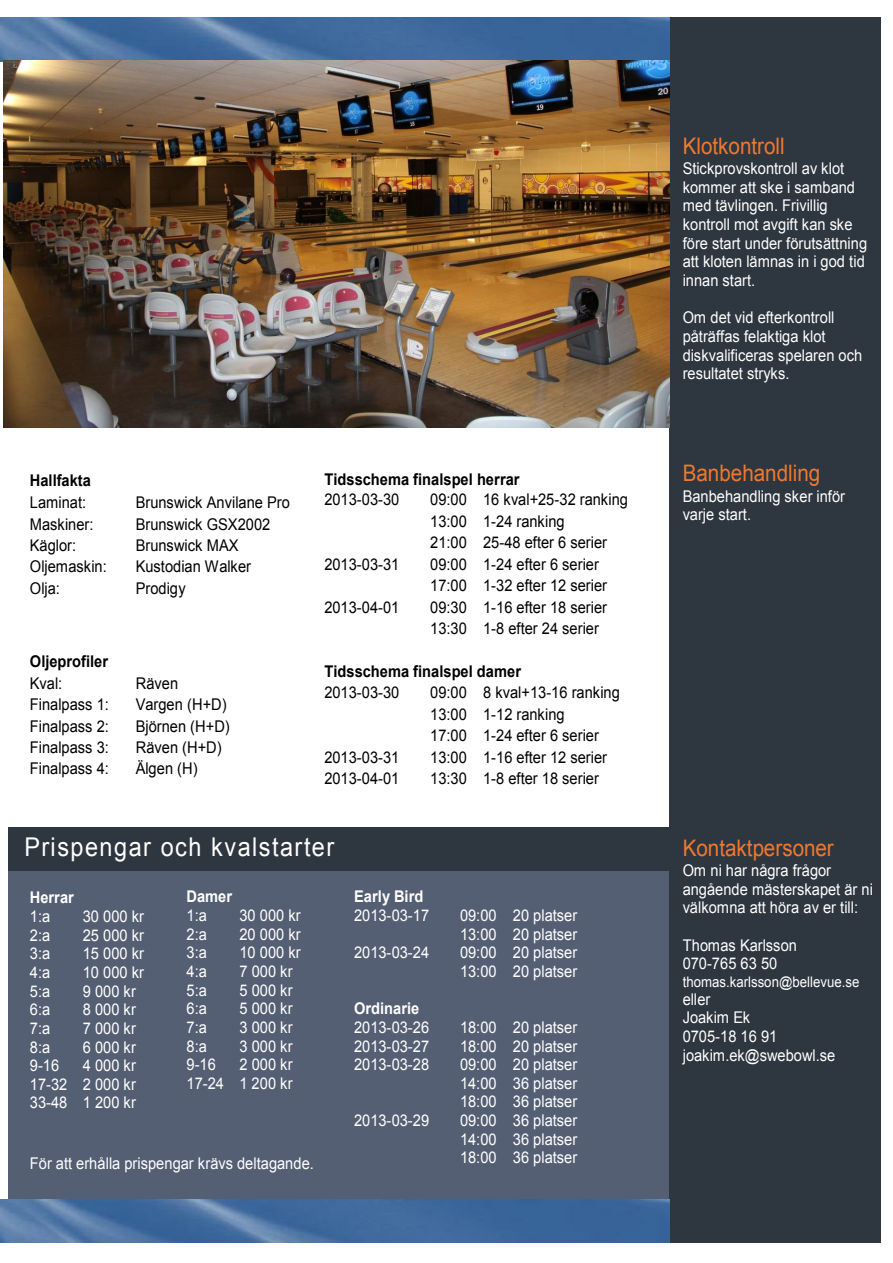
<style>
.page{position:relative;width:893px;height:1263px;background:#fff}
.page>*{position:absolute;margin:0;border:0;box-sizing:border-box;transform-origin:0 0}
.t1{font:25.8px "Arial";letter-spacing:.065em;color:#fffffe;scale:.91 1}
.t2{font:22.8px "Arial";color:#ef792f;scale:.91 1}
.t3{font:16.2px/18.6px "Arial";color:#fffffe;scale:.91 1}
.t4{font:16.2px/21.5px "Arial";color:#000;scale:.91 1}
.t5{font:700 16.2px "Arial";color:#000;scale:.91 1}
.t6{font:16.2px "Arial";color:#fff;scale:.91 1}
.t7{font:700 16.2px "Arial";color:#fffffe;scale:.91 1}
.t8{font:14.55px "Arial";letter-spacing:.005em;color:#fffffe;scale:.91 1}
</style>
<div class="page">
<div style="left:8px;top:870px;width:661px;height:372px;background:#555f74"></div>
<div style="left:669px;top:17px;width:212px;height:1225px;background:#2e3640"></div>
<div style="left:8px;top:827px;width:661px;height:43px;background:#2e3640"></div>
<img style="left:0;top:17px;width:669px;height:44px">
<img style="left:4px;top:61px;width:665px;height:367px">
<img style="left:0;top:1199px;width:669px;height:44px">
<p class="t5" style="left:30px;top:470px;width:69px">Hallfakta</p>
<p class="t4" style="left:30px;top:492px;width:63px">Laminat:</p>
<p class="t4" style="left:136px;top:492px;width:171px">Brunswick Anvilane Pro</p>
<p class="t4" style="left:30px;top:513px;width:71px">Maskiner:</p>
<p class="t4" style="left:136px;top:513px;width:149px">Brunswick GSX2002</p>
<p class="t4" style="left:30px;top:535px;width:52px">Käglor:</p>
<p class="t4" style="left:136px;top:535px;width:114px">Brunswick MAX</p>
<p class="t4" style="left:30px;top:556px;width:86px">Oljemaskin:</p>
<p class="t4" style="left:136px;top:556px;width:128px">Kustodian Walker</p>
<p class="t4" style="left:30px;top:578px;width:35px">Olja:</p>
<p class="t4" style="left:136px;top:578px;width:56px">Prodigy</p>
<p class="t5" style="left:30px;top:650px;width:88px">Oljeprofiler</p>
<p class="t4" style="left:30px;top:672px;width:37px">Kval:</p>
<p class="t4" style="left:136px;top:672px;width:48px">Räven</p>
<p class="t4" style="left:30px;top:694px;width:88px">Finalpass 1:</p>
<p class="t4" style="left:136px;top:694px;width:101px">Vargen (H+D)</p>
<p class="t4" style="left:30px;top:715px;width:88px">Finalpass 2:</p>
<p class="t4" style="left:136px;top:715px;width:105px">Björnen (H+D)</p>
<p class="t4" style="left:30px;top:737px;width:88px">Finalpass 3:</p>
<p class="t4" style="left:136px;top:737px;width:96px">Räven (H+D)</p>
<p class="t4" style="left:30px;top:758px;width:88px">Finalpass 4:</p>
<p class="t4" style="left:136px;top:758px;width:69px">Älgen (H)</p>
<p class="t5" style="left:324px;top:469px;width:216px">Tidsschema finalspel herrar</p>
<p class="t4" style="left:324px;top:489px;width:84px">2013-03-30</p>
<p class="t4" style="left:430px;top:489px;width:219px">09:00 16 kval+25-32 ranking<br>13:00 1-24 ranking<br>21:00 25-48 efter 6 serier</p>
<p class="t4" style="left:324px;top:553px;width:84px">2013-03-31</p>
<p class="t4" style="left:430px;top:553px;width:196px">09:00 1-24 efter 6 serier<br>17:00 1-32 efter 12 serier</p>
<p class="t4" style="left:324px;top:596px;width:84px">2013-04-01</p>
<p class="t4" style="left:430px;top:596px;width:196px">09:30 1-16 efter 18 serier<br>13:30 1-8 efter 24 serier</p>
<p class="t5" style="left:324px;top:660px;width:218px">Tidsschema finalspel damer</p>
<p class="t4" style="left:324px;top:682px;width:84px">2013-03-30</p>
<p class="t4" style="left:430px;top:682px;width:210px">09:00 8 kval+13-16 ranking<br>13:00 1-12 ranking<br>17:00 1-24 efter 6 serier</p>
<p class="t4" style="left:324px;top:746px;width:84px">2013-03-31</p>
<p class="t4" style="left:430px;top:746px;width:196px">13:00 1-16 efter 12 serier</p>
<p class="t4" style="left:324px;top:768px;width:84px">2013-04-01</p>
<p class="t4" style="left:430px;top:768px;width:187px">13:30 1-8 efter 18 serier</p>
<h1 class="t1" style="left:24px;top:830px;width:342px">Prispengar och kvalstarter</h1>
<p class="t7" style="left:30px;top:887px;width:50px">Herrar</p>
<p class="t3" style="left:30px;top:907px;width:24px">1:a</p>
<p class="t3" style="left:83px;top:907px;width:69px">30 000 kr</p>
<p class="t3" style="left:30px;top:926px;width:24px">2:a</p>
<p class="t3" style="left:83px;top:926px;width:69px">25 000 kr</p>
<p class="t3" style="left:30px;top:944px;width:24px">3:a</p>
<p class="t3" style="left:83px;top:944px;width:69px">15 000 kr</p>
<p class="t3" style="left:30px;top:963px;width:24px">4:a</p>
<p class="t3" style="left:83px;top:963px;width:69px">10 000 kr</p>
<p class="t3" style="left:30px;top:982px;width:24px">5:a</p>
<p class="t3" style="left:83px;top:982px;width:60px">9 000 kr</p>
<p class="t3" style="left:30px;top:1000px;width:24px">6:a</p>
<p class="t3" style="left:83px;top:1000px;width:60px">8 000 kr</p>
<p class="t3" style="left:30px;top:1019px;width:24px">7:a</p>
<p class="t3" style="left:83px;top:1019px;width:60px">7 000 kr</p>
<p class="t3" style="left:30px;top:1038px;width:24px">8:a</p>
<p class="t3" style="left:83px;top:1038px;width:60px">6 000 kr</p>
<p class="t3" style="left:30px;top:1056px;width:34px">9-16</p>
<p class="t7" style="left:187px;top:886px;width:52px">Damer</p>
<p class="t3" style="left:187px;top:906px;width:24px">1:a</p>
<p class="t3" style="left:239px;top:906px;width:69px">30 000 kr</p>
<p class="t3" style="left:187px;top:925px;width:24px">2:a</p>
<p class="t3" style="left:239px;top:925px;width:69px">20 000 kr</p>
<p class="t3" style="left:187px;top:943px;width:24px">3:a</p>
<p class="t3" style="left:239px;top:943px;width:69px">10 000 kr</p>
<p class="t3" style="left:187px;top:962px;width:24px">4:a</p>
<p class="t3" style="left:239px;top:962px;width:60px">7 000 kr</p>
<p class="t3" style="left:187px;top:981px;width:24px">5:a</p>
<p class="t3" style="left:239px;top:981px;width:60px">5 000 kr</p>
<p class="t3" style="left:187px;top:999px;width:24px">6:a</p>
<p class="t3" style="left:239px;top:999px;width:60px">5 000 kr</p>
<p class="t3" style="left:187px;top:1018px;width:24px">7:a</p>
<p class="t3" style="left:239px;top:1018px;width:60px">3 000 kr</p>
<p class="t3" style="left:187px;top:1037px;width:24px">8:a</p>
<p class="t3" style="left:239px;top:1037px;width:60px">3 000 kr</p>
<p class="t3" style="left:187px;top:1055px;width:34px">9-16</p>
<p class="t3" style="left:187px;top:1055px;width:118px;text-align:right">2 000 kr<br>17-24 1 200 kr</p>
<p class="t3" style="left:30px;top:1056px;width:118px;text-align:justify;text-indent:53px">4 000 kr 17-32 2 000 kr 33-48 1 200 kr</p>
<p class="t6" style="left:30px;top:1153px;width:314px">För att erhålla prispengar krävs deltagande.</p>
<p class="t7" style="left:354px;top:886px;width:78px">Early Bird</p>
<p class="t3" style="left:354px;top:906px;width:84px">2013-03-17</p>
<p class="t3" style="left:460px;top:906px;width:130px">09:00 20 platser<br>13:00 20 platser</p>
<p class="t3" style="left:354px;top:943px;width:84px">2013-03-24</p>
<p class="t3" style="left:460px;top:944px;width:130px">09:00 20 platser<br>13:00 20 platser</p>
<p class="t7" style="left:354px;top:997px;width:73px">Ordinarie</p>
<p class="t3" style="left:354px;top:1018px;width:84px">2013-03-26</p>
<p class="t3" style="left:460px;top:1018px;width:130px">18:00 20 platser</p>
<p class="t3" style="left:354px;top:1037px;width:84px">2013-03-27</p>
<p class="t3" style="left:460px;top:1037px;width:130px">18:00 20 platser</p>
<p class="t3" style="left:354px;top:1055px;width:84px">2013-03-28</p>
<p class="t3" style="left:460px;top:1055px;width:130px;text-align:justify">09:00 20 platser 14:00 36 platser 18:00 36 platser</p>
<p class="t3" style="left:354px;top:1111px;width:84px">2013-03-29</p>
<p class="t3" style="left:460px;top:1111px;width:130px;text-align:justify">09:00 36 platser 14:00 36 platser 18:00 36 platser</p>
<h2 class="t2" style="left:683px;top:131px;width:114px">Klotkontroll</h2>
<p class="t3" style="left:683px;top:159px;width:204px">Stickprovskontroll av klot kommer att ske i samband med tävlingen. Frivillig kontroll mot avgift kan ske före start under förutsättning att kloten lämnas in i god tid innan start.</p>
<p class="t3" style="left:683px;top:308px;width:199px">Om det vid efterkontroll påträffas felaktiga klot diskvalificeras spelaren och resultatet stryks.</p>
<h2 class="t2" style="left:683px;top:458px;width:153px">Banbehandling</h2>
<p class="t3" style="left:683px;top:487px;width:180px">Banbehandling sker inför varje start.</p>
<h2 class="t2" style="left:683px;top:833px;width:168px">Kontaktpersoner</h2>
<p class="t3" style="left:683px;top:861px;width:211px">Om ni har några frågor angående mästerskapet är ni välkomna att höra av er till:</p>
<p class="t3" style="left:683px;top:936px;width:127px">Thomas Karlsson<br>070-765 63 50</p>
<p class="t8" style="left:683px;top:972px;width:196px">thomas.karlsson@bellevue.se</p>
<p class="t3" style="left:683px;top:990px;width:169px">eller<br>Joakim Ek<br>0705-18 16 91 joakim.ek@swebowl.se</p>
</div>
